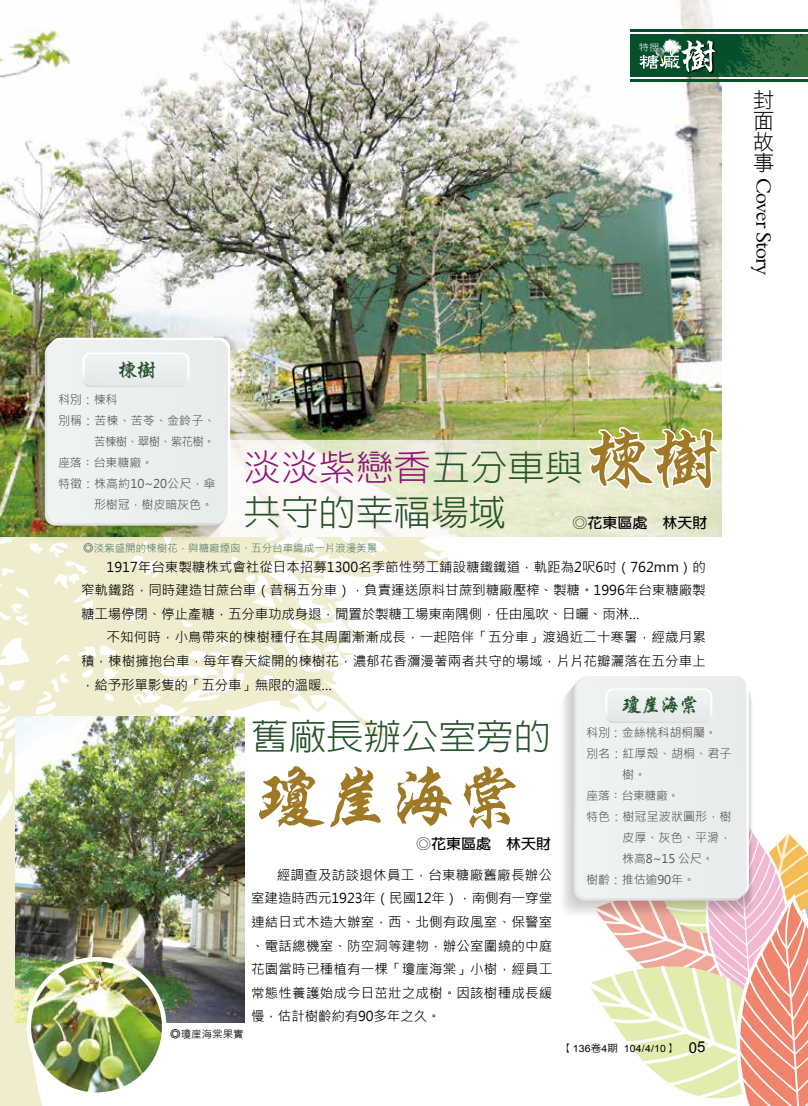
<style>
.page{position:relative;width:808px;height:1106px;background:#fff}
.page>*{position:absolute;margin:0;border:0;box-sizing:border-box;transform-origin:0 0}
.t1{font:74.1px "Singkaibei EG Bold Big 5";color:#9f7925;scale:1.05 1}
.t2{font:300 35.7px "Lin Gothic";color:#25522a;scale:1.05 1}
.t3{font:300 35.7px "Lin Gothic";color:#931378;scale:1.05 1}
.t4{font:21.3px "Singkaibei EG Bold Big 5";letter-spacing:-.15em;color:#25522a;scale:1.05 1}
.t5{font:21px "Aldine 401 BT Roman A";letter-spacing:-.04em;color:#000}
.t6{font:21px/21px "DF Hei Lt HKP BF";color:#000;text-align:justify}
.t7{font:700 14.25px "Lin Gothic";color:#000;scale:1.05 1}
.t8{font:13.5px/23.7px "Microsoft Jheng Hei";color:#000;text-align:justify}
.t9{font:12px "Microsoft Jheng Hei";letter-spacing:-.01em;color:#595757}
.t10{font:12px "Microsoft Jheng Hei";letter-spacing:.01em;color:#595757}
.t11{font:12px "Microsoft Jheng Hei";letter-spacing:-.01em;color:#595757;scale:.95 1}
.t12{font:10.5px "Microsoft Jheng Hei";color:#517d6b}
.t13{font:10.5px "Microsoft Jheng Hei";color:#000}
.t14{font:10.05px "Arial";letter-spacing:.02em;color:#000;scale:1.05 1}
.t15{font:300 9.15px "Lin Gothic";color:#fff;scale:1.05 1}
.s1{color:#25522a}
.s2{font-family:"Singkaibei EG Bold Big 5";font-weight:400;font-size:74.1px;color:#9f7925}
.s3{font-family:"DF Hei Lt HKP BF"}
.s4{font-family:"Lin Gothic";font-weight:500}
.s5{font-size:15px}
</style>
<div class="page">
<img style="left:0;top:0;width:808px;height:1106px">
<p class="t15" style="left:639px;top:43px;width:20px">特搜</p>
<h3 class="t6" style="left:753px;top:89px;width:22px">封面故事</h3>
<h3 class="t5" style="left:776px;top:178px;width:98px;rotate:90deg">Cover Story</h3>
<h3 class="t4" style="left:116px;top:359px;width:41px">楝樹</h3>
<p class="t9" style="left:58px;top:392px;width:61px">科別：楝科</p>
<p class="t9" style="left:58px;top:413px;width:159px">別稱：苦楝、苦苓、金鈴子、</p>
<p class="t11" style="left:94px;top:434px;width:129px">苦楝樹、翠樹、紫花樹。</p>
<p class="t9" style="left:58px;top:455px;width:97px">座落︰台東糖廠。</p>
<p class="t9" style="left:58px;top:476px;width:159px">特徵：株高約10~20公尺，傘</p>
<p class="t9" style="left:94px;top:497px;width:120px">形樹冠，樹皮暗灰色。</p>
<h2 class="t3" style="left:244px;top:449px;width:459px">淡淡紫戀香<span class="s1">五分車與</span><span class="s2">楝樹</span></h2>
<h2 class="t2" style="left:244px;top:494px;width:252px">共守的幸福場域</h2>
<p class="t7" style="left:573px;top:515px;width:130px">◎花東區處　林天財</p>
<p class="t12" style="left:83px;top:541px;width:296px"><span class="s3">◎</span>淡紫盛開的楝樹花，與糖廠煙囪、五分台車織成一片浪漫美景</p>
<p class="t8" style="left:81px;top:554px;width:626px;text-indent:26px">1917年台東製糖株式會社從日本招募1300名季節性勞工鋪設糖鐵鐵道，軌距為2呎6吋（762mm）的窄軌鐵路，同時建造甘蔗台車（昔稱五分車），負責運送原料甘蔗到糖廠壓榨、製糖。1996年台東糖廠製糖工場停閉、停止產糖，五分車功成身退，閒置於製糖工場東南隅側，任由風吹、日曬、雨淋…</p>
<p class="t8" style="left:81px;top:625px;width:626px;text-indent:26px">不知何時，小鳥帶來的楝樹種仔在其周圍漸漸成長，一起陪伴「五分車」渡過近二十寒暑，經歲月累積，楝樹擁抱台車，每年春天綻開的楝樹花，濃郁花香瀰漫著兩者共守的場域，片片花瓣灑落在五分車上，給予形單影隻的「五分車」無限的溫暖…</p>
<h3 class="t4" style="left:620px;top:695px;width:78px">瓊崖海棠</h3>
<p class="t9" style="left:586px;top:725px;width:132px">科別：金絲桃科胡桐屬。</p>
<p class="t9" style="left:586px;top:746px;width:147px">別名：紅厚殼、胡桐、君子</p>
<p class="t9" style="left:622px;top:767px;width:25px">樹。</p>
<p class="t9" style="left:586px;top:788px;width:95px">座落︰台東糖廠。</p>
<p class="t10" style="left:586px;top:809px;width:147px">特色：樹冠呈波狀圓形，樹</p>
<p class="t9" style="left:622px;top:830px;width:111px">皮厚、灰色、平滑，</p>
<p class="t9" style="left:622px;top:851px;width:93px">株高8~15 公尺。</p>
<p class="t9" style="left:586px;top:872px;width:110px">樹齡：推估逾90年。</p>
<h2 class="t2" style="left:251px;top:718px;width:287px">舊廠長辦公室旁的</h2>
<h1 class="t1" style="left:251px;top:763px;width:265px">瓊崖海棠</h1>
<p class="t7" style="left:416px;top:837px;width:130px">◎花東區處　林天財</p>
<p class="t8" style="left:251px;top:862px;width:302px;text-indent:26px">經調查及訪談退休員工，台東糖廠舊廠長辦公室建造時西元1923年（民國12年），南側有一穿堂連結日式木造大辦室，西、北側有政風室、保警室、電話總機室、防空洞等建物，辦公室圍繞的中庭花園當時已種植有一棵「瓊崖海棠」小樹，經員工常態性養護始成今日茁壯之成樹。因該樹種成長緩慢，估計樹齡約有90多年之久。</p>
<p class="t13" style="left:170px;top:1027px;width:75px"><span class="s3">◎</span>瓊崖海棠果實</p>
<p class="t14" style="left:562px;top:1041px;width:138px"><span class="s4">【</span>136<span class="s4">卷</span>4<span class="s4">期</span> 104/4/10<span class="s4">】</span> <span class="s5">05</span></p>
</div>
